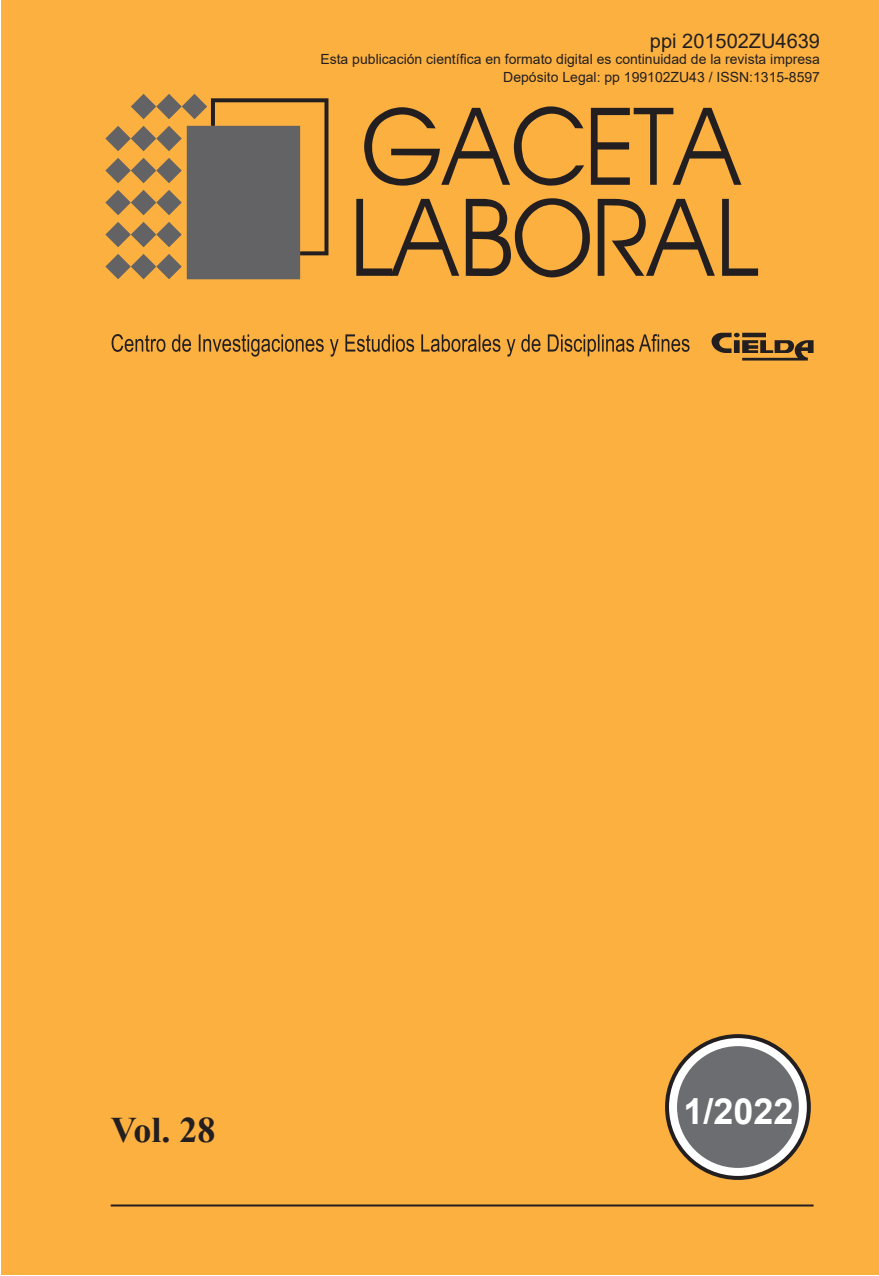
<style>
.page{position:relative;width:879px;height:1276px;background:#fff}
.page>*{position:absolute;margin:0;border:0;box-sizing:border-box;transform-origin:0 0}
.t1{font:700 36px "Times New Roman";color:#231f20}
.t2{font:700 36px "Arial";color:#fff}
.t3{font:20px "Arial";color:#231f20}
.t4{font:14px/18px "Arial";color:#231f20;text-align:right}
</style>
<div class="page">
<div style="left:1px;top:0;width:878px;height:1275px;background:#fcb040"></div>
<svg style="left:364px;top:106px;width:220px;height:80px"></svg>
<svg style="left:591px;top:108px;width:150px;height:77px"></svg>
<svg style="left:356px;top:199px;width:103px;height:77px"></svg>
<svg style="left:466px;top:198px;width:124px;height:79px"></svg>
<svg style="left:598px;top:199px;width:117px;height:77px"></svg>
<svg style="left:722px;top:199px;width:36px;height:77px"></svg>
<svg style="left:105px;top:94px;width:223px;height:185px"></svg>
<svg style="left:112px;top:334px;width:577px;height:23px"></svg>
<svg style="left:711px;top:333px;width:102px;height:27px"></svg>
<svg style="left:665px;top:1034px;width:146px;height:146px"></svg>
<div style="left:669px;top:1038px;width:138px;height:138px;border:16px solid #fff;border-radius:50%"></div>
<div style="left:677px;top:1046px;width:122px;height:122px;background:#6c6d70;border-radius:50%"></div>
<hr style="left:111px;top:1204px;width:702px;height:2px;background:#231f20">
<h2 class="t3" style="left:650px;top:27px;width:172px">ppi 201502ZU4639</h2>
<p class="t4" style="left:320px;top:50px;width:501px">Esta publicación científica en formato digital es continuidad de la revista impresa<br>Depósito Legal: pp 199102ZU43 / ISSN:1315-8597</p>
<p class="t1" style="left:111px;top:1103px;width:106px">Vol. 28</p>
<p class="t2" style="left:683px;top:1085px;width:112px">1/2022</p>
</div>
